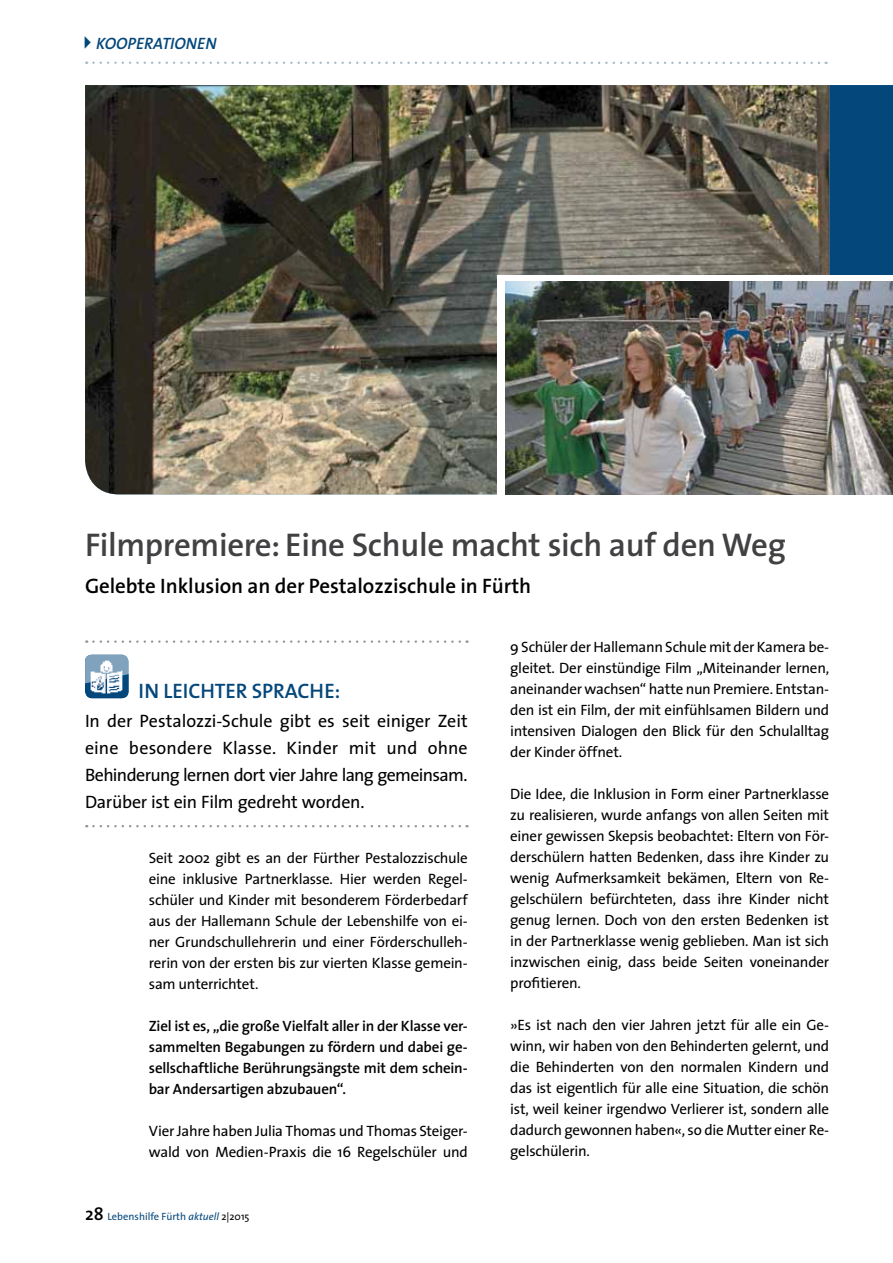
<style>
.page{position:relative;width:893px;height:1263px;background:#fff}
.page>*{position:absolute;margin:0;border:0;box-sizing:border-box;transform-origin:0 0}
.t1{font:600 33px "The Sans";letter-spacing:-.01em;color:#414042}
.t2{font:600 21px "The Sans";letter-spacing:-.005em;color:#000}
.t3{font:600 21px "The Sans";letter-spacing:-.005em;color:#03477b}
.t4{font:18px/27px "The Sans";letter-spacing:-.02em;color:#000;text-align:justify}
.t5{font:italic 600 16.5px "The Sans";color:#03477b}
.t6{font:15px/21px "The Sans";letter-spacing:-.015em;color:#000;text-align:justify}
.t7{font:600 15px/21px "The Sans";letter-spacing:-.015em;color:#000;text-align:justify}
.t8{font:10.5px "The Sans";color:#03477b}
.s1{font-family:"Lucida Grande";font-weight:400;font-style:normal;font-size:21px}
.s2{font-weight:600;font-size:18px;color:#000}
.s3{font-style:italic}
.s4{color:#000}
</style>
<div class="page">
<div style="left:829px;top:85px;width:64px;height:190px;background:#03477b"></div>
<svg style="left:93px;top:640px;width:375px;height:3px"></svg>
<svg style="left:85px;top:654px;width:44px;height:44px"></svg>
<svg style="left:93px;top:825px;width:375px;height:2px"></svg>
<img style="left:85px;top:85px;width:744px;height:409px">
<svg style="left:93px;top:62px;width:734px;height:2px"></svg>
<div style="left:497px;top:275px;width:396px;height:227px;background:#fff"></div>
<img style="left:505px;top:281px;width:388px;height:213px">
<p class="t5" style="left:81px;top:29px;width:137px"><span class="s1">▸</span> KOOPERATIONEN</p>
<h1 class="t1" style="left:85px;top:517px;width:702px">Filmpremiere: Eine Schule macht sich auf den Weg</h1>
<h2 class="t2" style="left:85px;top:568px;width:448px">Gelebte Inklusion an der Pestalozzischule in Fürth</h2>
<h2 class="t3" style="left:139px;top:673px;width:203px">IN LEICHTER SPRACHE:</h2>
<p class="t4" style="left:85px;top:706px;width:384px">In der Pestalozzi-Schule gibt es seit einiger Zeit eine besondere Klasse. Kinder mit und ohne Behinderung lernen dort vier Jahre lang gemeinsam.<br>Darüber ist ein Film gedreht worden.</p>
<p class="t6" style="left:149px;top:846px;width:320px">Seit 2002 gibt es an der Fürther Pestalozzischule eine inklusive Partnerklasse. Hier werden Regel&shy;schüler und Kinder mit besonderem Förderbedarf aus der Hallemann Schule der Lebenshilfe von ei&shy;ner Grundschullehrerin und einer Förderschulleh&shy;rerin von der ersten bis zur vierten Klasse gemein&shy;sam unterrichtet.</p>
<p class="t7" style="left:149px;top:1014px;width:320px">Ziel ist es, „die große Vielfalt aller in der Klasse ver&shy;sammelten Begabungen zu fördern und dabei ge&shy;sellschaftliche Berührungsängste mit dem schein&shy;bar Andersartigen abzubauen“.</p>
<p class="t6" style="left:149px;top:1119px;width:320px">Vier Jahre haben Julia Thomas und Thomas Steiger&shy;wald von Medien-Praxis die 16 Regelschüler und</p>
<p class="t8" style="left:85px;top:1207px;width:166px"><span class="s2">28</span> Lebenshilfe Fürth <span class="s3">aktuell</span> <span class="s4">2|2015</span></p>
<p class="t6" style="left:510px;top:636px;width:320px">9 Schüler der Hallemann Schule mit der Kamera be&shy;gleitet. Der einstündige Film „Miteinander lernen, aneinander wachsen“ hatte nun Premiere. Entstan&shy;den ist ein Film, der mit einfühlsamen Bildern und intensiven Dialogen den Blick für den Schulalltag der Kinder öffnet.</p>
<p class="t6" style="left:510px;top:783px;width:320px">Die Idee, die Inklusion in Form einer Partnerklasse zu realisieren, wurde anfangs von allen Seiten mit einer gewissen Skepsis beobachtet: Eltern von För&shy;derschülern hatten Bedenken, dass ihre Kinder zu wenig Aufmerksamkeit bekämen, Eltern von Re&shy;gelschülern befürchteten, dass ihre Kinder nicht genug lernen. Doch von den ersten Bedenken ist in der Partnerklasse wenig geblieben. Man ist sich inzwischen einig, dass beide Seiten voneinander profitieren.</p>
<p class="t6" style="left:510px;top:1014px;width:320px">»Es ist nach den vier Jahren jetzt für alle ein Ge&shy;winn, wir haben von den Behinderten gelernt, und die Behinderten von den normalen Kindern und das ist eigentlich für alle eine Situation, die schön ist, weil keiner irgendwo Verlierer ist, sondern alle dadurch gewonnen haben«, so die Mutter einer Re&shy;gelschülerin.</p>
</div>
